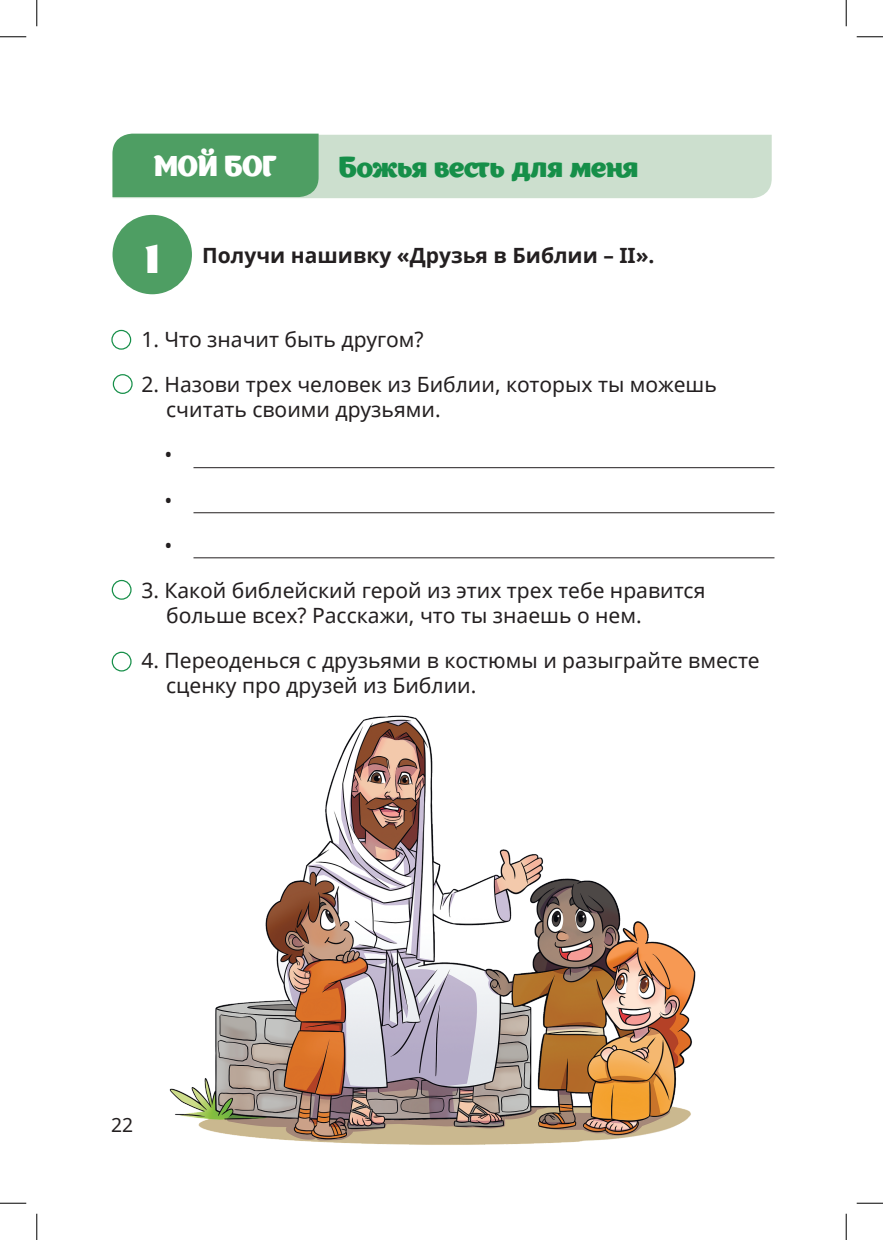
<style>
.page{position:relative;width:883px;height:1240px;background:#fff}
.page>*{position:absolute;margin:0;border:0;box-sizing:border-box;transform-origin:0 0}
.t1{font:49px "Appetite";color:#fff}
.t2{font:28px "Appetite";color:#168f49}
.t3{font:28px "Appetite";color:#fff}
.t4{font:21px/25.2px "Noto Sans";color:#231f20}
.t5{font:700 21px "Noto Sans";color:#231f20}
.t6{font:19.25px "Noto Sans";color:#231f20}
</style>
<div class="page">
<svg style="left:112px;top:134px;width:659px;height:64px"></svg>
<div style="left:112px;top:215px;width:80px;height:79px;background:#4e9e63;border-radius:50%"></div>
<hr style="left:193px;top:467px;width:581px;height:1px;background:#231f20">
<hr style="left:193px;top:512px;width:581px;height:1px;background:#231f20">
<hr style="left:193px;top:557px;width:581px;height:1px;background:#231f20">
<div style="left:113px;top:374px;width:20px;height:20px;border:1px solid #168f49;border-radius:50%"></div>
<div style="left:111px;top:330px;width:20px;height:19px;border:1px solid #168f49;border-radius:50%"></div>
<img style="left:169px;top:715px;width:527px;height:430px">
<div style="left:112px;top:580px;width:19px;height:19px;border:1px solid #168f49;border-radius:50%"></div>
<div style="left:112px;top:651px;width:19px;height:20px;border:1px solid #168f49;border-radius:50%"></div>
<svg style="left:0;top:36px;width:26px;height:1px"></svg>
<svg style="left:856px;top:36px;width:26px;height:1px"></svg>
<svg style="left:0;top:1202px;width:26px;height:1px"></svg>
<svg style="left:856px;top:1202px;width:26px;height:1px"></svg>
<svg style="left:36px;top:0;width:1px;height:26px"></svg>
<svg style="left:36px;top:1213px;width:1px;height:26px"></svg>
<svg style="left:845px;top:0;width:1px;height:26px"></svg>
<svg style="left:845px;top:1213px;width:1px;height:26px"></svg>
<h2 class="t3" style="left:154px;top:147px;width:124px">МОЙ БОГ</h2>
<h2 class="t2" style="left:338px;top:148px;width:301px">Божья весть для меня</h2>
<h1 class="t1" style="left:145px;top:222px;width:15px">1</h1>
<p class="t5" style="left:202px;top:240px;width:453px">Получи нашивку «Друзья в Библии – II».</p>
<p class="t4" style="left:141px;top:326px;width:284px">1. Что значит быть другом?</p>
<p class="t4" style="left:166px;top:371px;width:552px;text-indent:-25px">2. Назови трех человек из Библии, которых ты можешь считать своими друзьями.</p>
<p class="t4" style="left:164px;top:432px;width:9px;line-height:45px;text-align:justify">• • •</p>
<p class="t4" style="left:166px;top:577px;width:540px;text-indent:-25px">3. Какой библейский герой из этих трех тебе нравится больше всех? Расскажи, что ты знаешь о нем.</p>
<p class="t4" style="left:166px;top:647px;width:594px;text-indent:-25px">4. Переоденься с друзьями в костюмы и разыграйте вместе сценку про друзей из Библии.</p>
<p class="t6" style="left:111px;top:1111px;width:24px">22</p>
</div>
